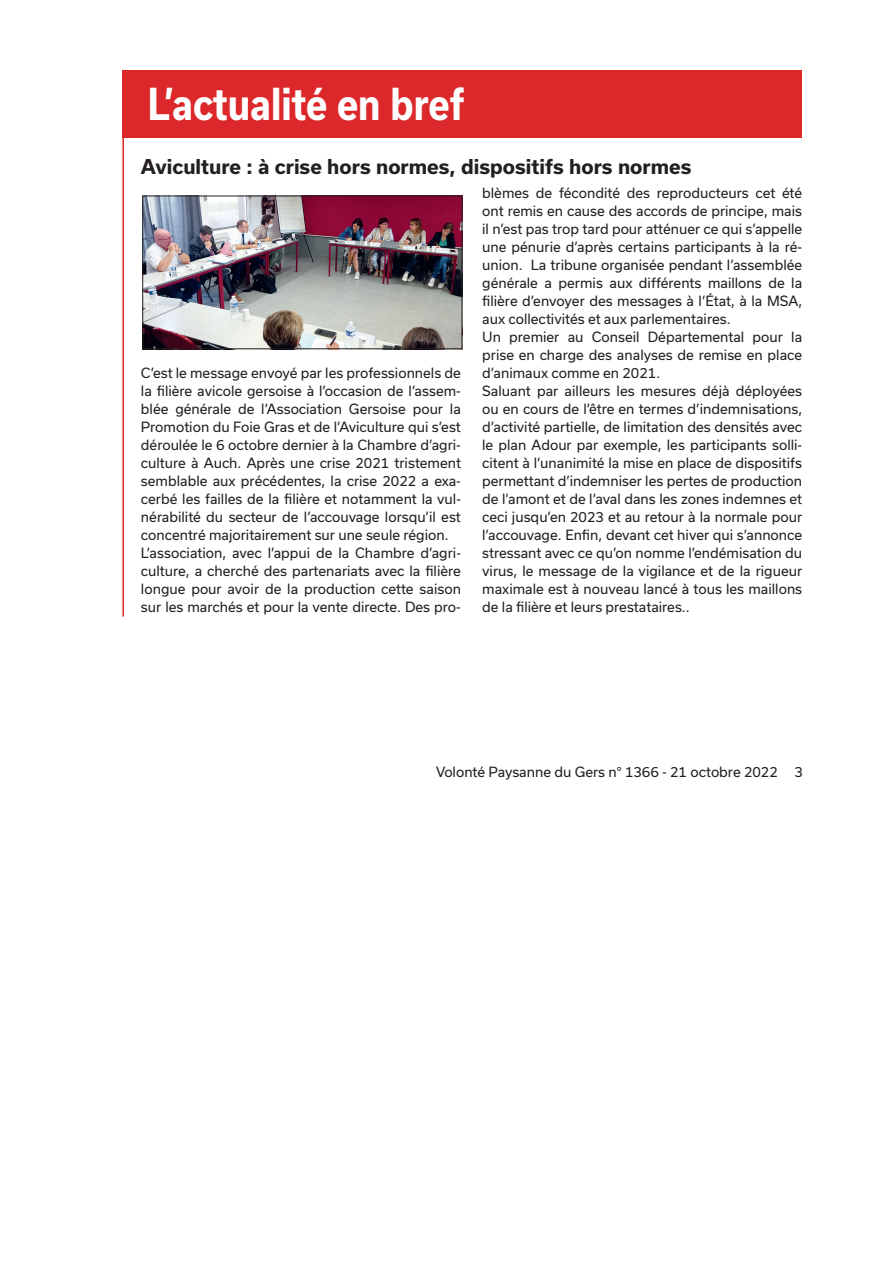
<style>
.page{position:relative;width:893px;height:1263px;background:#fff}
.page>*{position:absolute;margin:0;border:0;box-sizing:border-box;transform-origin:0 0}
.t1{font:700 42px "Usual";color:#fff;scale:.85 1}
.t2{font:700 19.5px "Usual";color:#231f20}
.t3{font:13.5px/18px "Usual";color:#231f20}
</style>
<div class="page">
<div style="left:122px;top:70px;width:680px;height:68px;background:#dd282b"></div>
<img style="left:144px;top:198px;width:316px;height:149px">
<div style="left:142px;top:196px;width:320px;height:153px;border:1px solid #231f20"></div>
<hr style="left:122px;top:113px;width:2px;height:504px;background:#dd282b">
<h1 class="t1" style="left:148px;top:80px;width:374px">L’actualité en bref</h1>
<h2 class="t2" style="left:141px;top:155px;width:552px">Aviculture : à crise hors normes, dispositifs hors normes</h2>
<p class="t3" style="left:141px;top:364px;width:321px">C’est le message envoyé par les professionnels de la filière avicole gersoise à l’occasion de l’assem&shy;blée générale de l’Association Gersoise pour la Promotion du Foie Gras et de l’Aviculture qui s’est déroulée le 6 octobre dernier à la Chambre d’agri&shy;culture à Auch. Après une crise 2021 tristement semblable aux précédentes, la crise 2022 a exa&shy;cerbé les failles de la filière et notamment la vul&shy;nérabilité du secteur de l’accouvage lorsqu’il est concentré majoritairement sur une seule région.<br>L’association, avec l’appui de la Chambre d’agri&shy;culture, a cherché des partenariats avec la filière longue pour avoir de la production cette saison sur les marchés et pour la vente directe. Des pro-</p>
<p class="t3" style="left:482px;top:184px;width:322px">blèmes de fécondité des reproducteurs cet été ont remis en cause des accords de principe, mais il n’est pas trop tard pour atténuer ce qui s’appelle une pénurie d’après certains participants à la ré&shy;union. La tribune organisée pendant l’assemblée générale a permis aux différents maillons de la filière d’envoyer des messages à l’État, à la MSA, aux collectivités et aux parlementaires.<br>Un premier au Conseil Départemental pour la prise en charge des analyses de remise en place d’animaux comme en 2021.<br>Saluant par ailleurs les mesures déjà déployées ou en cours de l’être en termes d’indemnisations, d’activité partielle, de limitation des densités avec le plan Adour par exemple, les participants solli&shy;citent à l’unanimité la mise en place de dispositifs permettant d’indemniser les pertes de production de l’amont et de l’aval dans les zones indemnes et ceci jusqu’en 2023 et au retour à la normale pour l’accouvage. Enfin, devant cet hiver qui s’annonce stressant avec ce qu’on nomme l’endémisation du virus, le message de la vigilance et de la rigueur maximale est à nouveau lancé à tous les maillons de la filière et leurs prestataires..</p>
<p class="t3" style="left:436px;top:762px;width:368px">Volonté Paysanne du Gers n° 1366 - 21 octobre 2022 3</p>
</div>
